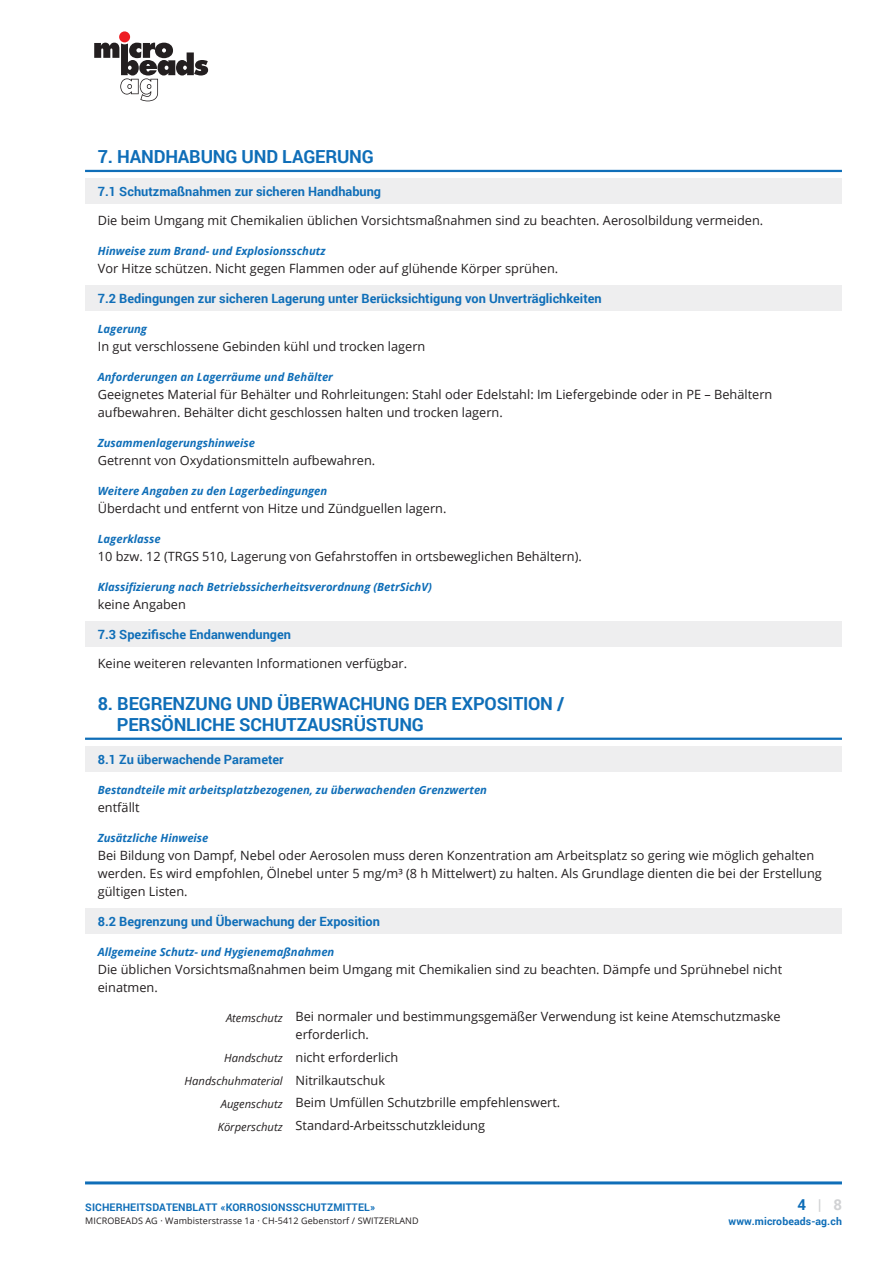
<style>
.page{position:relative;width:893px;height:1263px;background:#fff}
.page>*{position:absolute;margin:0;border:0;box-sizing:border-box;transform-origin:0 0}
.t1{font:700 18px/21px "Roboto";letter-spacing:-.01em;color:#0f6eb8}
.t2{font:700 15px "Roboto";color:#d1d2d4}
.t3{font:12.75px/18px "Open Sans";color:#231f20}
.t4{font:700 12.75px "Roboto";color:#0f6eb8}
.t5{font:italic 700 11.25px "Open Sans";color:#0f6eb8}
.t6{font:italic 11.25px "Open Sans";color:#231f20}
.t7{font:700 10.5px "Roboto";letter-spacing:.01em;color:#0f6eb8}
.t8{font:9px "Open Sans";letter-spacing:.01em;color:#231f20}
.s1{font-style:italic;font-size:11.25px}
.s2{font-style:normal;font-size:12.75px}
.s3{color:#0f6eb8}
</style>
<div class="page">
<hr style="left:85px;top:1181px;width:757px;height:3px;background:#0f6eb8">
<hr style="left:85px;top:170px;width:757px;height:2px;background:#0f6eb8">
<div style="left:85px;top:179px;width:757px;height:25px;background:#eeeeef"></div>
<div style="left:85px;top:286px;width:757px;height:25px;background:#eeeeef"></div>
<div style="left:85px;top:622px;width:757px;height:25px;background:#eeeeef"></div>
<hr style="left:85px;top:738px;width:757px;height:2px;background:#0f6eb8">
<div style="left:85px;top:746px;width:757px;height:26px;background:#eeeeef"></div>
<div style="left:85px;top:909px;width:757px;height:25px;background:#eeeeef"></div>
<svg style="left:94px;top:43px;width:114px;height:58px"></svg>
<div style="left:119px;top:31px;width:11px;height:11px;background:#ee1d23;border-radius:50%"></div>
<h1 class="t1" style="left:98px;top:146px;width:278px">7. HANDHABUNG UND LAGERUNG</h1>
<p class="t4" style="left:98px;top:183px;width:285px">7.1 Schutzmaßnahmen zur sicheren Handhabung</p>
<p class="t3" style="left:98px;top:211px;width:667px">Die beim Umgang mit Chemikalien üblichen Vorsichtsmaßnahmen sind zu beachten. Aerosolbildung vermeiden.</p>
<p class="t5" style="left:98px;top:243px;width:229px">Hinweise zum Brand- und Explosionsschutz</p>
<p class="t3" style="left:98px;top:259px;width:462px">Vor Hitze schützen. Nicht gegen Flammen oder auf glühende Körper sprühen.</p>
<p class="t4" style="left:98px;top:290px;width:505px">7.2 Bedingungen zur sicheren Lagerung unter Berücksichtigung von Unverträglichkeiten</p>
<p class="t5" style="left:98px;top:321px;width:51px">Lagerung</p>
<p class="t3" style="left:98px;top:337px;width:329px">In gut verschlossene Gebinden kühl und trocken lagern</p>
<p class="t5" style="left:98px;top:369px;width:237px">Anforderungen an Lagerräume und Behälter</p>
<p class="t3" style="left:98px;top:385px;width:676px">Geeignetes Material für Behälter und Rohrleitungen: Stahl oder Edelstahl: Im Liefergebinde oder in PE – Behältern aufbewahren. Behälter dicht geschlossen halten und trocken lagern.</p>
<p class="t5" style="left:98px;top:435px;width:159px">Zusammenlagerungshinweise</p>
<p class="t3" style="left:98px;top:451px;width:279px">Getrennt von Oxydationsmitteln aufbewahren.</p>
<p class="t5" style="left:98px;top:483px;width:231px">Weitere Angaben zu den Lagerbedingungen</p>
<p class="t3" style="left:98px;top:499px;width:350px">Überdacht und entfernt von Hitze und Zündguellen lagern.</p>
<p class="t5" style="left:98px;top:531px;width:64px">Lagerklasse</p>
<p class="t3" style="left:98px;top:547px;width:486px">10 bzw. 12 (TRGS 510, Lagerung von Gefahrstoffen in ortsbeweglichen Behältern).</p>
<p class="t5" style="left:98px;top:579px;width:336px">Klassifizierung nach Betriebssicherheitsverordnung (BetrSichV)</p>
<p class="t3" style="left:98px;top:595px;width:90px">keine Angaben</p>
<p class="t4" style="left:98px;top:626px;width:195px">7.3 Spezifische Endanwendungen</p>
<p class="t3" style="left:98px;top:654px;width:311px">Keine weiteren relevanten Informationen verfügbar.</p>
<h1 class="t1" style="left:117px;top:693px;width:449px;text-indent:-19px">8. BEGRENZUNG UND ÜBERWACHUNG DER EXPOSITION /<br>PERSÖNLICHE SCHUTZAUSRÜSTUNG</h1>
<p class="t4" style="left:98px;top:750px;width:187px">8.1 Zu überwachende Parameter</p>
<p class="t5" style="left:98px;top:782px;width:391px">Bestandteile mit arbeitsplatzbezogenen, zu überwachenden Grenzwerten</p>
<p class="t3" style="left:98px;top:798px;width:43px">entfällt</p>
<p class="t5" style="left:98px;top:830px;width:112px">Zusätzliche Hinweise</p>
<p class="t3" style="left:98px;top:846px;width:726px">Bei Bildung von Dampf, Nebel oder Aerosolen muss deren Konzentration am Arbeitsplatz so gering wie möglich gehalten werden. Es wird empfohlen, Ölnebel unter 5 mg/m³ (8 h Mittelwert) zu halten. Als Grundlage dienten die bei der Erstellung gültigen Listen.</p>
<p class="t4" style="left:98px;top:913px;width:284px">8.2 Begrenzung und Überwachung der Exposition</p>
<p class="t5" style="left:98px;top:944px;width:238px">Allgemeine Schutz- und Hygienemaßnahmen</p>
<p class="t3" style="left:98px;top:960px;width:686px">Die üblichen Vorsichtsmaßnahmen beim Umgang mit Chemikalien sind zu beachten. Dämpfe und Sprühnebel nicht einatmen.</p>
<p class="t3" style="left:296px;top:1007px;width:487px;text-indent:-70px"><span class="s1">Atemschutz</span> Bei normaler und bestimmungsgemäßer Verwendung ist keine Atemschutzmaske erforderlich.</p>
<p class="t3" style="left:224px;top:1048px;width:176px"><span class="s1">Handschutz</span> nicht erforderlich</p>
<p class="t6" style="left:185px;top:1073px;width:202px">Handschuhmaterial <span class="s2">Nitrilkautschuk</span></p>
<p class="t3" style="left:218px;top:1091px;width:344px;line-height:22.8px"><span class="s1">Augenschutz</span> Beim Umfüllen Schutzbrille empfehlenswert.<br><span class="s1">Körperschutz</span> Standard-Arbeitsschutzkleidung</p>
<p class="t7" style="left:85px;top:1200px;width:291px">SICHERHEITSDATENBLATT «KORROSIONSSCHUTZMITTEL»</p>
<p class="t8" style="left:85px;top:1215px;width:335px">MICROBEADS AG · Wambisterstrasse 1a · CH-5412 Gebenstorf / SWITZERLAND</p>
<p class="t2" style="left:797px;top:1194px;width:46px"><span class="s3">4</span> | 8</p>
<p class="t7" style="left:729px;top:1214px;width:115px">www.microbeads-ag.ch</p>
</div>
